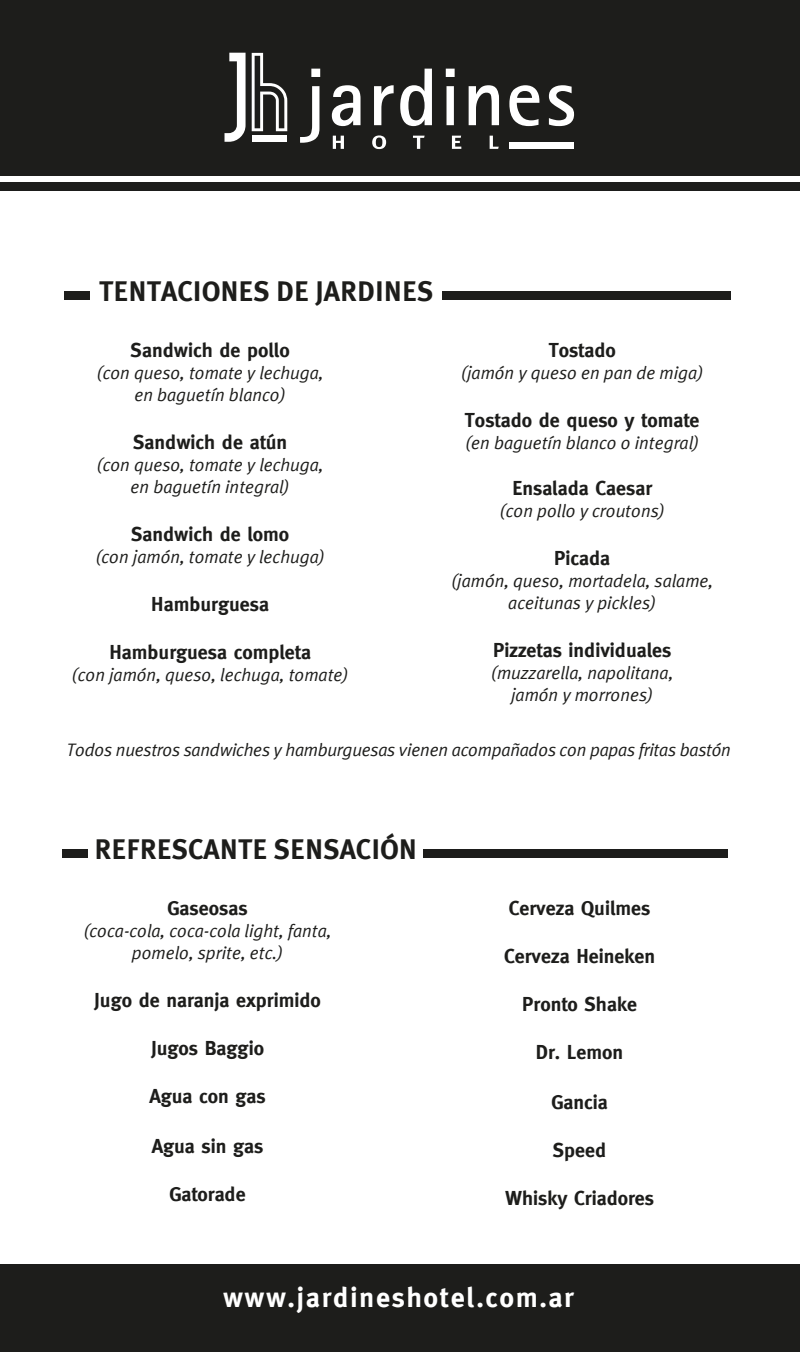
<style>
.page{position:relative;width:800px;height:1352px;background:#fff}
.page>*{position:absolute;margin:0;border:0;box-sizing:border-box;transform-origin:0 0}
.t1{font:700 28px "Meta Plus";color:#1d1d1b}
.t2{font:700 28px "Meta Plus";letter-spacing:.055em;color:#fff}
.t3{font:700 20px "Meta";color:#1d1d1b}
.t4{font:italic 18px/22px "Meta Plus Normal";color:#1d1d1b;text-align:center}
</style>
<div class="page">
<div style="left:0;top:182px;width:800px;height:8px;background:#1d1d1b"></div>
<div style="left:0;top:0;width:800px;height:175px;background:#1d1d1b"></div>
<div style="left:0;top:1264px;width:800px;height:88px;background:#1d1d1b"></div>
<svg style="left:300px;top:69px;width:20px;height:74px"></svg>
<svg style="left:332px;top:85px;width:29px;height:41px"></svg>
<svg style="left:374px;top:85px;width:20px;height:40px"></svg>
<svg style="left:400px;top:69px;width:32px;height:57px"></svg>
<svg style="left:446px;top:69px;width:9px;height:56px"></svg>
<svg style="left:469px;top:85px;width:30px;height:40px"></svg>
<svg style="left:509px;top:85px;width:30px;height:41px"></svg>
<svg style="left:549px;top:85px;width:25px;height:41px"></svg>
<div style="left:510px;top:142px;width:64px;height:6px;background:#fff"></div>
<svg style="left:333px;top:136px;width:11px;height:13px"></svg>
<svg style="left:372px;top:135px;width:14px;height:14px"></svg>
<svg style="left:413px;top:136px;width:12px;height:13px"></svg>
<svg style="left:452px;top:136px;width:9px;height:13px"></svg>
<svg style="left:490px;top:136px;width:9px;height:13px"></svg>
<svg style="left:252px;top:53px;width:35px;height:78px"></svg>
<div style="left:252px;top:135px;width:35px;height:7px;background:#fff"></div>
<svg style="left:225px;top:53px;width:21px;height:89px"></svg>
<div style="left:442px;top:291px;width:289px;height:9px;background:#1d1d1b"></div>
<div style="left:64px;top:291px;width:26px;height:9px;background:#1d1d1b"></div>
<div style="left:424px;top:849px;width:304px;height:9px;background:#1d1d1b"></div>
<div style="left:62px;top:849px;width:25px;height:9px;background:#1d1d1b"></div>
<h1 class="t1" style="left:99px;top:275px;width:336px">TENTACIONES DE JARDINES</h1>
<p class="t3" style="left:131px;top:338px;width:161px">Sandwich de pollo</p>
<p class="t4" style="left:97px;top:361px;width:229px">(con queso, tomate y lechuga, en baguetín blanco)</p>
<p class="t3" style="left:133px;top:430px;width:155px">Sandwich de atún</p>
<p class="t4" style="left:97px;top:453px;width:229px">(con queso, tomate y lechuga, en baguetín integral)</p>
<p class="t3" style="left:131px;top:522px;width:160px">Sandwich de lomo</p>
<p class="t4" style="left:95px;top:545px;width:231px">(con jamón, tomate y lechuga)</p>
<p class="t3" style="left:151px;top:592px;width:119px">Hamburguesa</p>
<p class="t3" style="left:109px;top:640px;width:203px">Hamburguesa completa</p>
<p class="t4" style="left:72px;top:663px;width:279px">(con jamón, queso, lechuga, tomate)</p>
<p class="t3" style="left:549px;top:338px;width:69px">Tostado</p>
<p class="t4" style="left:461px;top:361px;width:244px">(jamón y queso en pan de miga)</p>
<p class="t3" style="left:465px;top:408px;width:236px">Tostado de queso y tomate</p>
<p class="t4" style="left:465px;top:431px;width:236px">(en baguetín blanco o integral)</p>
<p class="t3" style="left:512px;top:476px;width:141px">Ensalada Caesar</p>
<p class="t4" style="left:500px;top:499px;width:167px">(con pollo y croutons)</p>
<p class="t3" style="left:554px;top:546px;width:58px">Picada</p>
<p class="t4" style="left:451px;top:569px;width:264px">(jamón, queso, mortadela, salame, aceitunas y pickles)</p>
<p class="t3" style="left:493px;top:638px;width:180px">Pizzetas individuales</p>
<p class="t4" style="left:491px;top:661px;width:184px">(muzzarella, napolitana, jamón y morrones)</p>
<p class="t4" style="left:66px;top:739px;width:666px">Todos nuestros sandwiches y hamburguesas vienen acompañados con papas fritas bastón</p>
<h1 class="t1" style="left:94px;top:833px;width:324px">REFRESCANTE SENSACIÓN</h1>
<p class="t3" style="left:167px;top:896px;width:82px">Gaseosas</p>
<p class="t4" style="left:83px;top:919px;width:250px">(coca-cola, coca-cola light, fanta, pomelo, sprite, etc.)</p>
<p class="t3" style="left:94px;top:988px;width:228px">Jugo de naranja exprimido</p>
<p class="t3" style="left:151px;top:1036px;width:115px">Jugos Baggio</p>
<p class="t3" style="left:149px;top:1084px;width:118px">Agua con gas</p>
<p class="t3" style="left:152px;top:1134px;width:113px">Agua sin gas</p>
<p class="t3" style="left:169px;top:1182px;width:78px">Gatorade</p>
<p class="t3" style="left:509px;top:896px;width:143px">Cerveza Quilmes</p>
<p class="t3" style="left:504px;top:944px;width:153px">Cerveza Heineken</p>
<p class="t3" style="left:522px;top:992px;width:116px">Pronto Shake</p>
<p class="t3" style="left:536px;top:1040px;width:89px">Dr. Lemon</p>
<p class="t3" style="left:551px;top:1090px;width:58px">Gancia</p>
<p class="t3" style="left:553px;top:1138px;width:55px">Speed</p>
<p class="t3" style="left:505px;top:1186px;width:151px">Whisky Criadores</p>
<h1 class="t2" style="left:223px;top:1281px;width:352px">www.jardineshotel.com.ar</h1>
</div>
